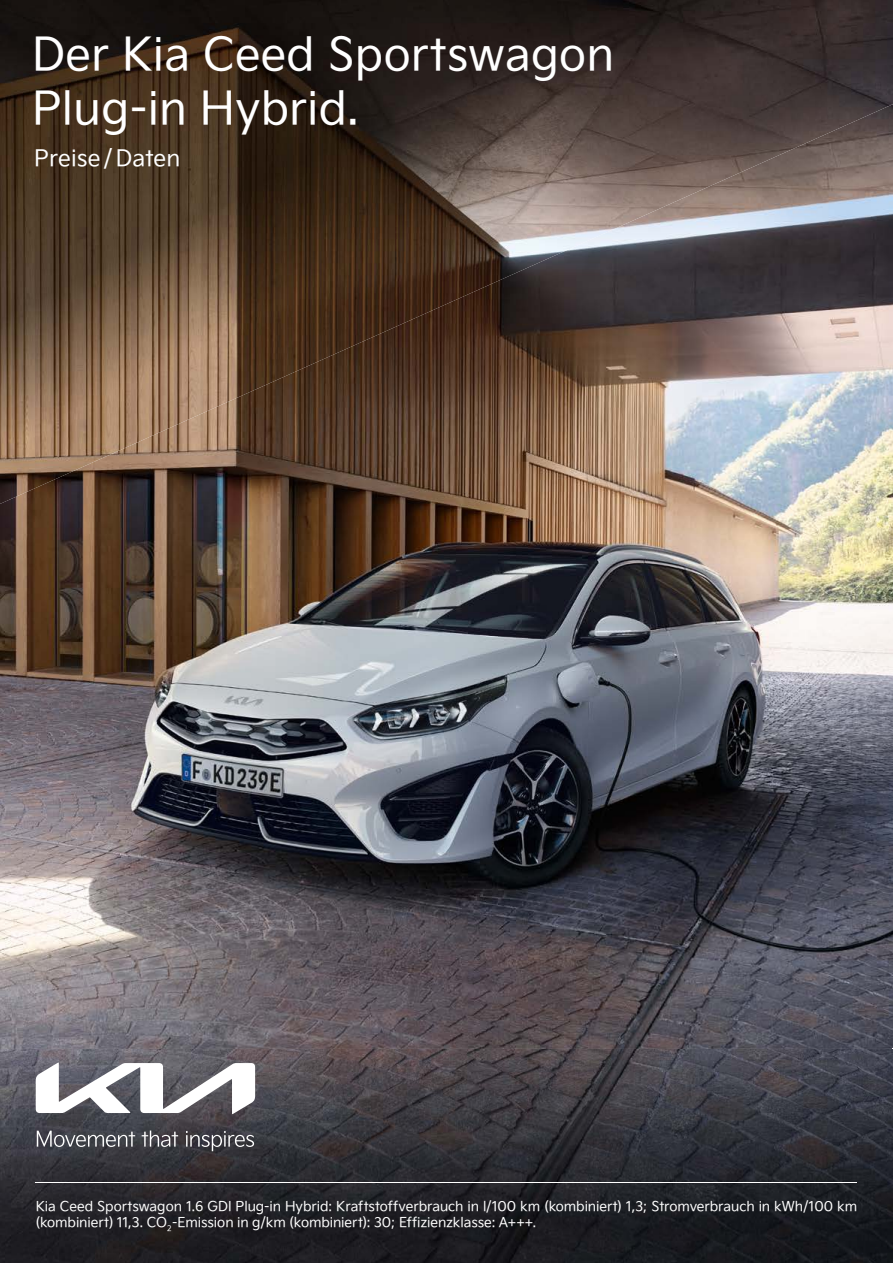
<style>
.page{position:relative;width:893px;height:1263px;background:#fff}
.page>*{position:absolute;margin:0;border:0;box-sizing:border-box;transform-origin:0 0}
.t1{font:45px/54px "Kia Signature OTF Regular";letter-spacing:.005em;color:#fff}
.t2{font:22.5px "Kia Signature OTF Regular";letter-spacing:.005em;color:#fff}
.t3{font:13.5px/16.2px "Kia Signature OTF Regular";letter-spacing:-.005em;color:#fff}
</style>
<div class="page">
<img style="left:0;top:504px;width:893px;height:545px">
<img style="left:0;top:0;width:893px;height:504px">
<img style="left:0;top:1049px;width:893px;height:214px">
<hr style="left:36px;top:1182px;width:821px;height:1px;background:#fff">
<svg style="left:36px;top:1062px;width:219px;height:52px"></svg>
<svg style="left:37px;top:1131px;width:98px;height:16px"></svg>
<svg style="left:142px;top:1130px;width:36px;height:17px"></svg>
<svg style="left:186px;top:1131px;width:68px;height:20px"></svg>
<h1 class="t1" style="left:32px;top:24px;width:583px">Der Kia Ceed Sportswagon<br>Plug-in Hybrid.</h1>
<h2 class="t2" style="left:34px;top:141px;width:148px">Preise / Daten</h2>
<p class="t3" style="left:36px;top:1197px;width:823px">Kia Ceed Sportswagon 1.6 GDI Plug-in Hybrid: Kraftstoffverbrauch in l/100 km (kombiniert) 1,3; Stromverbrauch in kWh/100 km (kombiniert) 11,3. CO<sub>2</sub>-Emission in g/km (kombiniert): 30; Effizienzklasse: A+++.</p>
</div>
